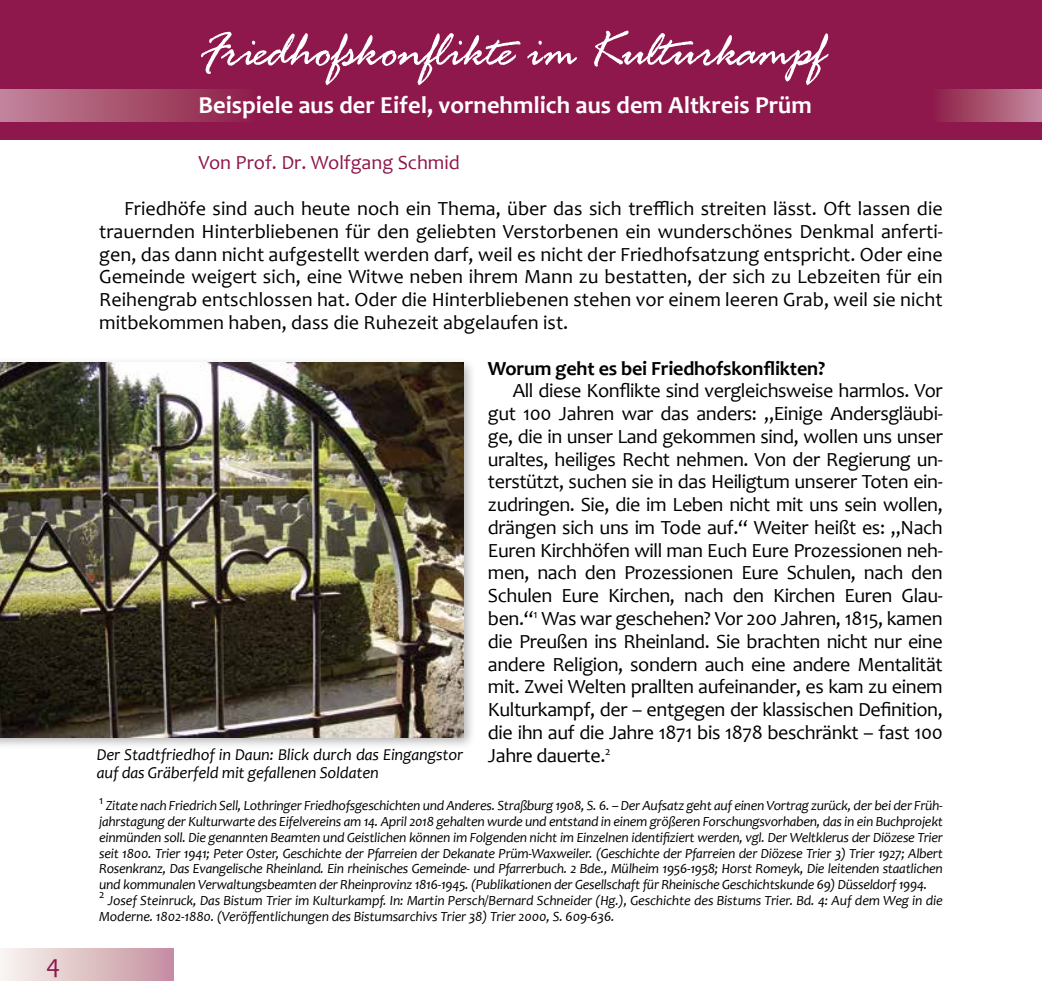
<style>
.page{position:relative;width:1042px;height:993px;background:#fff}
.page>*{position:absolute;margin:0;border:0;box-sizing:border-box;transform-origin:0 0}
.t1{font:52.5px "Rage Italic Plain";color:#fff}
.t2{font:26.6px "Candara";color:#8e174c}
.t3{font:700 24.5px "Candara";color:#fff}
.t4{font:20.12px/22.8px "Candara";letter-spacing:-.01em;color:#000;text-align:justify}
.t5{font:700 20.12px "Candara";letter-spacing:-.01em;color:#000}
.t6{font:20.12px "Candara";color:#8e174c}
.t7{font:italic 16.62px/18.4px "Candara";letter-spacing:-.01em;color:#000}
.t8{font:italic 14px/15.8px "Candara";letter-spacing:-.01em;color:#000;text-align:justify}
.t9{font:11.72px "Candara";color:#000}
</style>
<div class="page">
<div style="left:0;top:947px;width:174px;height:33px;background:linear-gradient(to right,#f9f7f0,#c58f9f)"></div>
<div style="left:0;top:0;width:1042px;height:139px;background:#8e174c"></div>
<div style="left:0;top:356px;width:476px;height:394px;background:#000;opacity:.3"></div>
<img style="left:0;top:362px;width:463px;height:375px">
<div style="left:0;top:89px;width:332px;height:33px;background:linear-gradient(to right,#bf8293,#85073c)"></div>
<div style="left:928px;top:89px;width:114px;height:33px;background:linear-gradient(to right,#8b1943,#c4899d)"></div>
<h2 class="t2" style="left:46px;top:946px;width:16px">4</h2>
<h1 class="t1" style="left:198px;top:18px;width:627px">Friedhofskonflikte im Kulturkampf</h1>
<p class="t3" style="left:198px;top:90px;width:615px">Beispiele aus der Eifel, vornehmlich aus dem Altkreis Prüm</p>
<h1 class="t1" style="left:198px;top:20px;width:374px">P üm früher – h ute</h1>
<p class="t6" style="left:198px;top:149px;width:263px">Von Prof. Dr. Wolfgang Schmid</p>
<p class="t4" style="left:99px;top:197px;width:845px;text-indent:25px">Friedhöfe sind auch heute noch ein Thema, über das sich trefflich streiten lässt. Oft lassen die trauernden Hinterbliebenen für den geliebten Verstorbenen ein wunderschönes Denkmal anferti&shy;gen, das dann nicht aufgestellt werden darf, weil es nicht der Friedhofsatzung entspricht. Oder eine Gemeinde weigert sich, eine Witwe neben ihrem Mann zu bestatten, der sich zu Lebzeiten für ein Reihengrab entschlossen hat. Oder die Hinterbliebenen stehen vor einem leeren Grab, weil sie nicht mitbekommen haben, dass die Ruhezeit abgelaufen ist.</p>
<p class="t5" style="left:488px;top:355px;width:339px">Worum geht es bei Friedhofskonflikten?</p>
<p class="t4" style="left:488px;top:379px;width:456px;text-indent:25px">All diese Konflikte sind vergleichsweise harmlos. Vor gut 100 Jahren war das anders: „Einige Andersgläubi&shy;ge, die in unser Land gekommen sind, wollen uns unser uraltes, heiliges Recht nehmen. Von der Regierung un&shy;terstützt, suchen sie in das Heiligtum unserer Toten ein&shy;zudringen. Sie, die im Leben nicht mit uns sein wollen, drängen sich uns im Tode auf.“ Weiter heißt es: „Nach Euren Kirchhöfen will man Euch Eure Prozessionen neh&shy;men, nach den Prozessionen Eure Schulen, nach den Schulen Eure Kirchen, nach den Kirchen Euren Glau&shy;ben.“<sup>1</sup> Was war geschehen? Vor 200 Jahren, 1815, kamen die Preußen ins Rheinland. Sie brachten nicht nur eine andere Religion, sondern auch eine andere Mentalität mit. Zwei Welten prallten aufeinander, es kam zu einem Kulturkampf, der – entgegen der klassischen Definition, die ihn auf die Jahre 1871 bis 1878 beschränkt – fast 100<br>Jahre dauerte.<sup>2</sup></p>
<p class="t7" style="left:97px;top:744px;width:368px">Der Stadtfriedhof in Daun: Blick durch das Eingangstor auf das Gräberfeld mit gefallenen Soldaten</p>
<p class="t9" style="left:99px;top:792px;width:6px">1</p>
<p class="t8" style="left:99px;top:797px;width:845px;text-indent:7px">Zitate nach Friedrich Sell, Lothringer Friedhofsgeschichten und Anderes. Straßburg 1908, S. 6. – Der Aufsatz geht auf einen Vortrag zurück, der bei der Früh&shy;jahrstagung der Kulturwarte des Eifelvereins am 14. April 2018 gehalten wurde und entstand in einem größeren Forschungsvorhaben, das in ein Buchprojekt einmünden soll. Die genannten Beamten und Geistlichen können im Folgenden nicht im Einzelnen identifiziert werden, vgl. Der Weltklerus der Diözese Trier seit 1800. Trier 1941; Peter Oster, Geschichte der Pfarreien der Dekanate Prüm-Waxweiler. (Geschichte der Pfarreien der Diözese Trier 3) Trier 1927; Albert Rosenkranz, Das Evangelische Rheinland. Ein rheinisches Gemeinde- und Pfarrerbuch. 2 Bde., Mülheim 1956-1958; Horst Romeyk, Die leitenden staatlichen und kommunalen Verwaltungsbeamten der Rheinprovinz 1816-1945. (Publikationen der Gesellschaft für Rheinische Geschichtskunde 69) Düsseldorf 1994.</p>
<p class="t9" style="left:99px;top:886px;width:7px">2</p>
<p class="t8" style="left:99px;top:891px;width:845px;text-indent:9px">Josef Steinruck, Das Bistum Trier im Kulturkampf. In: Martin Persch/Bernard Schneider (Hg.), Geschichte des Bistums Trier. Bd. 4: Auf dem Weg in die<br>Moderne. 1802-1880. (Veröffentlichungen des Bistumsarchivs Trier 38) Trier 2000, S. 609-636.</p>
</div>
